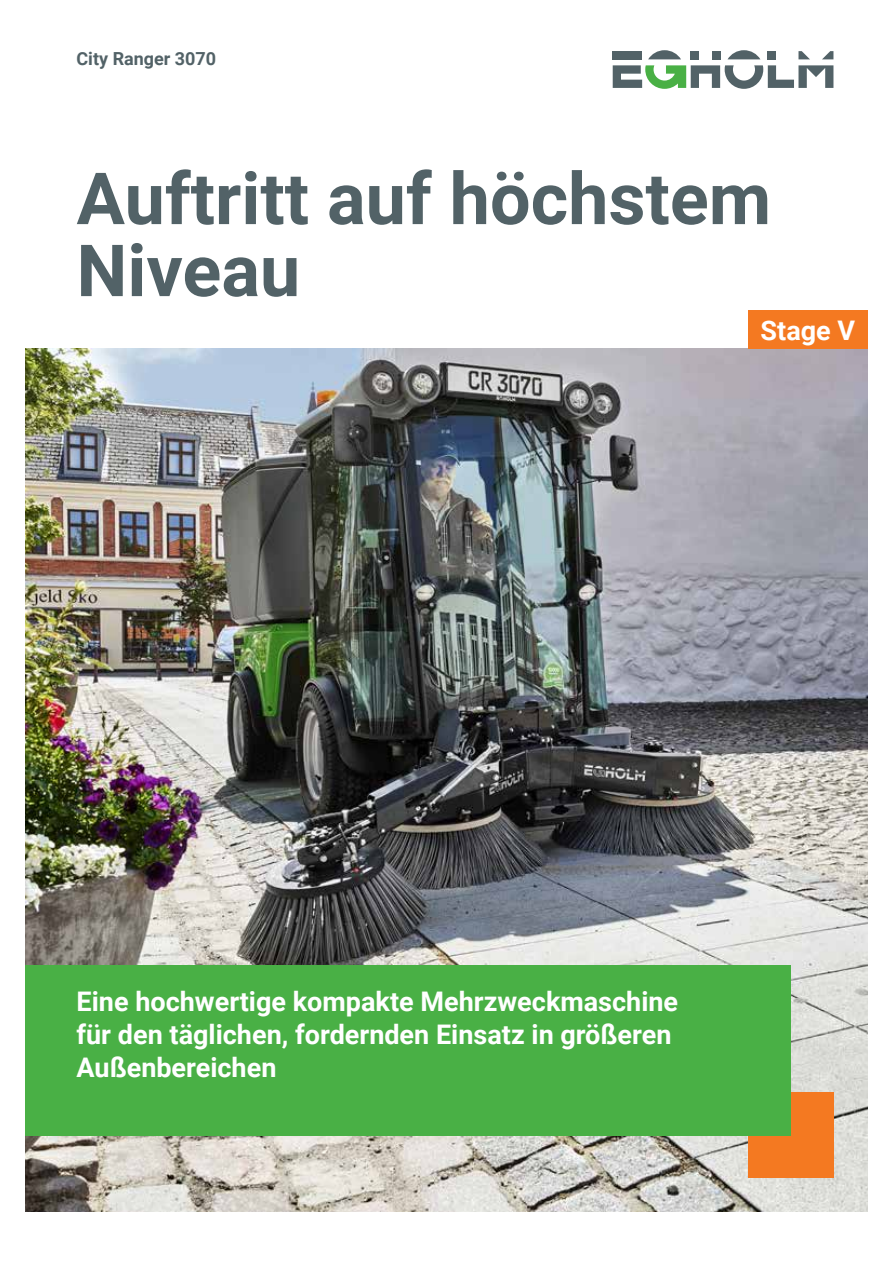
<style>
.page{position:relative;width:893px;height:1263px;background:#fff}
.page>*{position:absolute;margin:0;border:0;box-sizing:border-box;transform-origin:0 0}
.t1{font:700 72px/72px "Roboto";color:#526267}
.t2{font:700 27px/33px "Roboto";color:#fff}
.t3{font:700 18px "Roboto";color:#526267}
</style>
<div class="page">
<img style="left:26px;top:349px;width:841px;height:863px">
<svg style="left:822px;top:51px;width:11px;height:8px"></svg>
<svg style="left:798px;top:51px;width:12px;height:8px"></svg>
<div style="left:768px;top:51px;width:8px;height:8px;background:#526267"></div>
<svg style="left:728px;top:50px;width:32px;height:9px"></svg>
<div style="left:712px;top:51px;width:8px;height:8px;background:#526267"></div>
<div style="left:691px;top:51px;width:8px;height:8px;background:#526267"></div>
<svg style="left:648px;top:50px;width:33px;height:9px"></svg>
<svg style="left:613px;top:65px;width:220px;height:24px"></svg>
<div style="left:613px;top:51px;width:29px;height:8px;background:#526267"></div>
<div style="left:748px;top:1093px;width:85px;height:85px;background:#f47921"></div>
<div style="left:26px;top:965px;width:765px;height:170px;background:#49b045"></div>
<div style="left:748px;top:310px;width:119px;height:39px;background:#f47921"></div>
<p class="t3" style="left:77px;top:46px;width:141px">City Ranger 3070</p>
<h1 class="t1" style="left:77px;top:160px;width:696px">Auftritt auf höchstem<br>Niveau</h1>
<p class="t2" style="left:761px;top:313px;width:96px">Stage V</p>
<p class="t2" style="left:77px;top:984px;width:603px">Eine hochwertige kompakte Mehrzweckmaschine für den täglichen, fordernden Einsatz in größeren<br>Außenbereichen</p>
</div>
